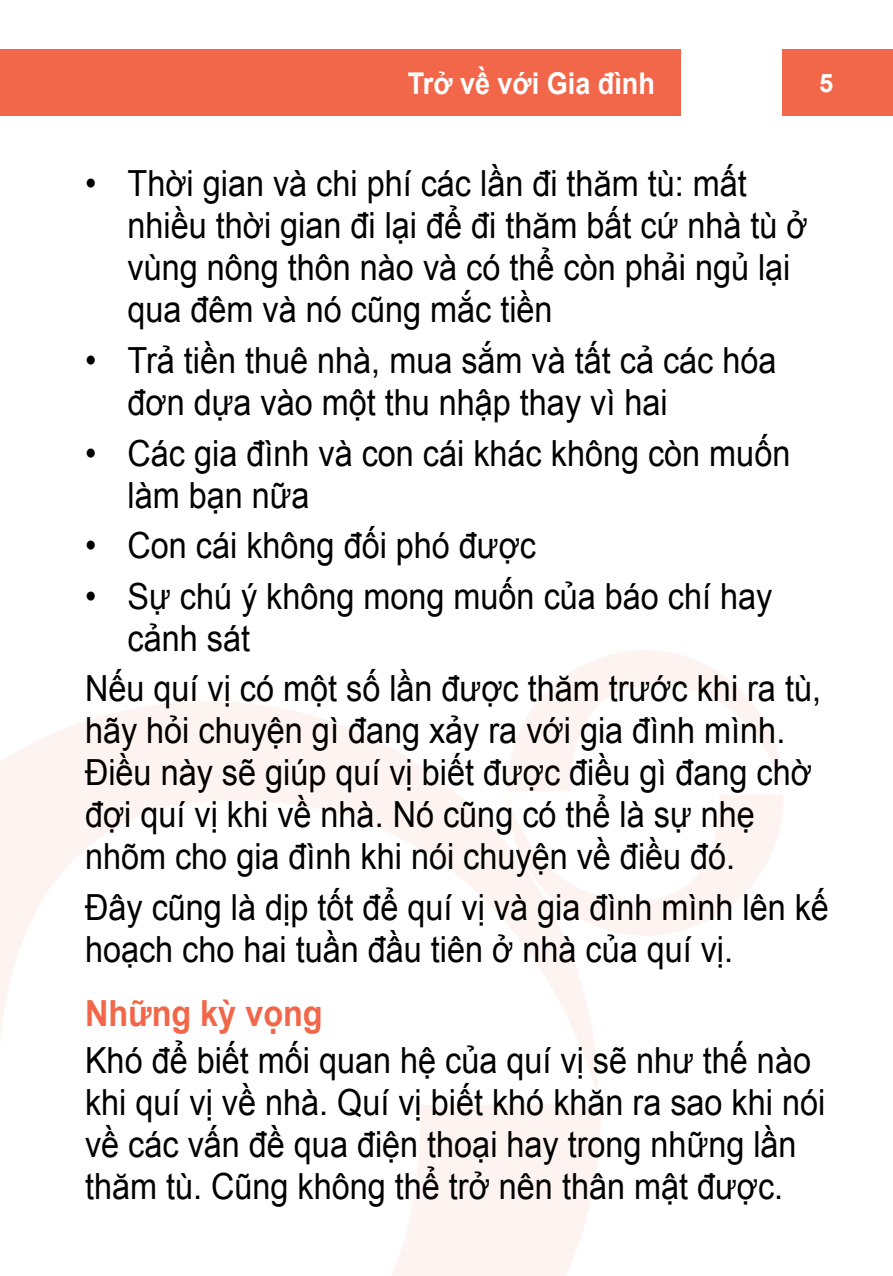
<style>
.page{position:relative;width:893px;height:1276px;background:#fff}
.page>*{position:absolute;margin:0;border:0;box-sizing:border-box;transform-origin:0 0}
.t1{font:36px/42px "Arial";color:#000;scale:.9 1}
.t2{font:700 36px "Arial";color:#f26649;scale:.9 1}
.t3{font:700 30px "Arial";color:#fff;scale:.9 1}
.t4{font:700 25.5px "Arial";color:#fff}
</style>
<div class="page">
<svg style="left:0;top:701px;width:598px;height:394px"></svg>
<svg style="left:392px;top:1105px;width:209px;height:171px;fill:#fdf3f0"></svg>
<div style="left:782px;top:49px;width:111px;height:67px;background:#f26649"></div>
<div style="left:0;top:49px;width:680px;height:67px;background:#f26649"></div>
<svg style="left:507px;top:650px;width:276px;height:286px"></svg>
<p class="t3" style="left:408px;top:63px;width:276px">Trở về với Gia đình</p>
<p class="t4" style="left:819px;top:66px;width:16px">5</p>
<p class="t1" style="left:128px;top:163px;width:757px;text-indent:-43px">• Thời gian và chi phí các lần đi thăm tù: mất nhiều thời gian đi lại để đi thăm bất cứ nhà tù ở vùng nông thôn nào và có thể còn phải ngủ lại qua đêm và nó cũng mắc tiền</p>
<p class="t1" style="left:128px;top:340px;width:723px;text-indent:-43px">• Trả tiền thuê nhà, mua sắm và tất cả các hóa đơn dựa vào một thu nhập thay vì hai</p>
<p class="t1" style="left:128px;top:432px;width:738px;text-indent:-43px">• Các gia đình và con cái khác không còn muốn làm bạn nữa</p>
<p class="t1" style="left:85px;top:525px;width:503px">• Con cái không đối phó được</p>
<p class="t1" style="left:128px;top:575px;width:718px;text-indent:-43px">• Sự chú ý không mong muốn của báo chí hay cảnh sát</p>
<p class="t1" style="left:85px;top:668px;width:819px">Nếu quí vị có một số lần được thăm trước khi ra tù, hãy hỏi chuyện gì đang xảy ra với gia đình mình.<br>Điều này sẽ giúp quí vị biết được điều gì đang chờ đợi quí vị khi về nhà. Nó cũng có thể là sự nhẹ nhõm cho gia đình khi nói chuyện về điều đó.</p>
<p class="t1" style="left:85px;top:886px;width:828px">Đây cũng là dịp tốt để quí vị và gia đình mình lên kế hoạch cho hai tuần đầu tiên ở nhà của quí vị.</p>
<p class="t2" style="left:85px;top:990px;width:266px">Những kỳ vọng</p>
<p class="t1" style="left:85px;top:1039px;width:824px">Khó để biết mối quan hệ của quí vị sẽ như thế nào khi quí vị về nhà. Quí vị biết khó khăn ra sao khi nói về các vấn đề qua điện thoại hay trong những lần thăm tù. Cũng không thể trở nên thân mật được.</p>
</div>
